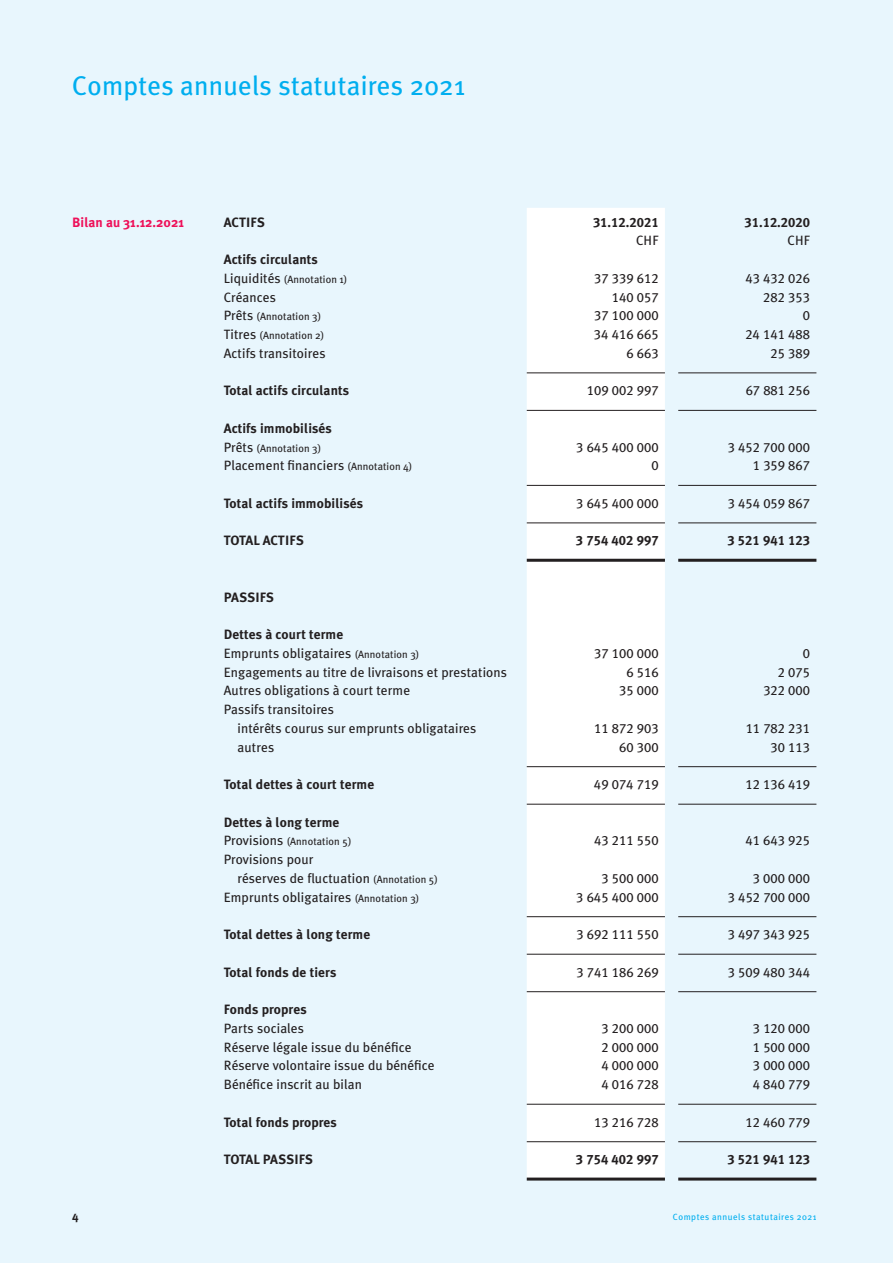
<style>
.page{position:relative;width:893px;height:1263px;background:#e8f6fd}
.page>*{position:absolute;margin:0;border:0;box-sizing:border-box;transform-origin:0 0}
.t1{font:27px "Meta Plus";letter-spacing:.01em;color:#00aeef}
.t2{font:13.5px/18.8px "Meta Plus";letter-spacing:.01em;color:#231f20}
.t3{font:13.5px "Meta Plus Book Caps";letter-spacing:.005em;color:#231f20}
.t4{font:700 13.5px "Meta Plus";letter-spacing:.01em;color:#231f20}
.t5{font:13.5px "Meta Plus Bold Caps";letter-spacing:.01em;color:#231f20}
.t6{font:700 13.5px "Meta Plus";letter-spacing:.005em;color:#ee1059}
.t7{font:700 12px "Meta Plus";color:#231f20}
.t8{font:10.5px "Meta Plus";letter-spacing:.01em;color:#231f20}
.t9{font:9px "Meta Plus";letter-spacing:.055em;color:#00aeef}
.s1{font-size:13.5px}
.s2{font-size:10.5px}
.s3{font-weight:700}
</style>
<div class="page">
<div style="left:527px;top:208px;width:138px;height:969px;background:#fff"></div>
<hr style="left:527px;top:372px;width:138px;height:1px;background:#231f20">
<hr style="left:678px;top:372px;width:138px;height:1px;background:#231f20">
<hr style="left:527px;top:410px;width:138px;height:1px;background:#231f20">
<hr style="left:678px;top:410px;width:138px;height:1px;background:#231f20">
<hr style="left:527px;top:485px;width:138px;height:1px;background:#231f20">
<hr style="left:678px;top:485px;width:138px;height:1px;background:#231f20">
<hr style="left:527px;top:522px;width:138px;height:1px;background:#231f20">
<hr style="left:678px;top:522px;width:138px;height:1px;background:#231f20">
<hr style="left:527px;top:559px;width:138px;height:3px;background:#231f20">
<hr style="left:678px;top:559px;width:138px;height:3px;background:#231f20">
<hr style="left:527px;top:766px;width:138px;height:1px;background:#231f20">
<hr style="left:678px;top:766px;width:138px;height:1px;background:#231f20">
<hr style="left:527px;top:804px;width:138px;height:1px;background:#231f20">
<hr style="left:678px;top:804px;width:138px;height:1px;background:#231f20">
<hr style="left:527px;top:916px;width:138px;height:1px;background:#231f20">
<hr style="left:678px;top:916px;width:138px;height:1px;background:#231f20">
<hr style="left:527px;top:954px;width:138px;height:1px;background:#231f20">
<hr style="left:678px;top:954px;width:138px;height:1px;background:#231f20">
<hr style="left:527px;top:991px;width:138px;height:1px;background:#231f20">
<hr style="left:678px;top:991px;width:138px;height:1px;background:#231f20">
<hr style="left:527px;top:1104px;width:138px;height:1px;background:#231f20">
<hr style="left:678px;top:1104px;width:138px;height:1px;background:#231f20">
<hr style="left:527px;top:1141px;width:138px;height:1px;background:#231f20">
<hr style="left:678px;top:1141px;width:138px;height:1px;background:#231f20">
<hr style="left:527px;top:1177px;width:138px;height:3px;background:#231f20">
<hr style="left:678px;top:1177px;width:138px;height:3px;background:#231f20">
<h1 class="t1" style="left:72px;top:70px;width:394px">Comptes annuels statutaires 2021</h1>
<p class="t6" style="left:72px;top:214px;width:113px">Bilan au 31.12.2021</p>
<p class="t4" style="left:224px;top:214px;width:43px">ACTIFS</p>
<p class="t5" style="left:593px;top:214px;width:67px">31.12.2021</p>
<p class="t5" style="left:744px;top:214px;width:67px">31.12.2020</p>
<p class="t3" style="left:636px;top:233px;width:24px">CHF</p>
<p class="t3" style="left:788px;top:233px;width:24px">CHF</p>
<p class="t4" style="left:224px;top:252px;width:96px">Actifs circulants</p>
<p class="t8" style="left:224px;top:273px;width:125px"><span class="s1">Liquidités</span> (Annotation 1)</p>
<p class="t3" style="left:594px;top:270px;width:66px">37 339 612</p>
<p class="t3" style="left:745px;top:270px;width:66px">43 432 026</p>
<p class="t2" style="left:224px;top:287px;width:54px">Créances</p>
<p class="t3" style="left:612px;top:289px;width:48px">140 057</p>
<p class="t3" style="left:763px;top:289px;width:48px">282 353</p>
<p class="t8" style="left:224px;top:311px;width:99px"><span class="s1">Prêts</span> (Annotation 3)</p>
<p class="t3" style="left:594px;top:308px;width:66px">37 100 000</p>
<p class="t3" style="left:803px;top:308px;width:9px">0</p>
<p class="t8" style="left:224px;top:329px;width:102px"><span class="s1">Titres</span> (Annotation 2)</p>
<p class="t3" style="left:594px;top:327px;width:66px">34 416 665</p>
<p class="t3" style="left:745px;top:327px;width:66px">24 141 488</p>
<p class="t2" style="left:224px;top:344px;width:103px">Actifs transitoires</p>
<p class="t3" style="left:626px;top:345px;width:34px">6 663</p>
<p class="t3" style="left:771px;top:345px;width:41px">25 389</p>
<p class="t4" style="left:224px;top:383px;width:127px">Total actifs circulants</p>
<p class="t3" style="left:587px;top:383px;width:73px">109 002 997</p>
<p class="t3" style="left:746px;top:383px;width:66px">67 881 256</p>
<p class="t4" style="left:224px;top:420px;width:110px">Actifs immobilisés</p>
<p class="t8" style="left:224px;top:442px;width:99px"><span class="s1">Prêts</span> (Annotation 3)</p>
<p class="t3" style="left:576px;top:439px;width:84px">3 645 400 000</p>
<p class="t3" style="left:728px;top:439px;width:84px">3 452 700 000</p>
<p class="t2" style="left:224px;top:456px;width:190px">Placement financiers <span class="s2">(Annotation 4)</span></p>
<p class="t3" style="left:651px;top:458px;width:9px">0</p>
<p class="t3" style="left:753px;top:458px;width:59px">1 359 867</p>
<p class="t4" style="left:224px;top:495px;width:141px">Total actifs immobilisés</p>
<p class="t3" style="left:576px;top:495px;width:84px">3 645 400 000</p>
<p class="t3" style="left:728px;top:495px;width:84px">3 454 059 867</p>
<p class="t4" style="left:224px;top:533px;width:82px">TOTAL ACTIFS</p>
<p class="t5" style="left:576px;top:533px;width:84px">3 754 402 997</p>
<p class="t5" style="left:727px;top:533px;width:84px">3 521 941 123</p>
<p class="t4" style="left:224px;top:589px;width:52px">PASSIFS</p>
<p class="t2" style="left:224px;top:625px;width:197px"><span class="s3">Dettes à court terme<br></span>Emprunts obligataires <span class="s2">(Annotation 3)</span></p>
<p class="t3" style="left:594px;top:645px;width:66px">37 100 000</p>
<p class="t3" style="left:803px;top:645px;width:9px">0</p>
<p class="t2" style="left:224px;top:662px;width:285px">Engagements au titre de livraisons et prestations</p>
<p class="t3" style="left:626px;top:664px;width:34px">6 516</p>
<p class="t3" style="left:778px;top:664px;width:34px">2 075</p>
<p class="t2" style="left:224px;top:681px;width:188px">Autres obligations à court terme</p>
<p class="t3" style="left:619px;top:683px;width:41px">35 000</p>
<p class="t3" style="left:763px;top:683px;width:48px">322 000</p>
<p class="t2" style="left:238px;top:700px;width:240px;text-indent:-14px">Passifs transitoires<br>intérêts courus sur emprunts obligataires</p>
<p class="t3" style="left:594px;top:720px;width:66px">11 872 903</p>
<p class="t3" style="left:746px;top:720px;width:66px">11 782 231</p>
<p class="t2" style="left:238px;top:737px;width:38px">autres</p>
<p class="t3" style="left:619px;top:739px;width:41px">60 300</p>
<p class="t3" style="left:771px;top:739px;width:41px">30 113</p>
<p class="t4" style="left:224px;top:777px;width:152px">Total dettes à court terme</p>
<p class="t3" style="left:594px;top:777px;width:66px">49 074 719</p>
<p class="t3" style="left:746px;top:777px;width:66px">12 136 419</p>
<p class="t4" style="left:224px;top:814px;width:117px">Dettes à long terme</p>
<p class="t8" style="left:224px;top:836px;width:129px"><span class="s1">Provisions</span> (Annotation 5)</p>
<p class="t3" style="left:594px;top:833px;width:66px">43 211 550</p>
<p class="t3" style="left:745px;top:833px;width:66px">41 643 925</p>
<p class="t2" style="left:238px;top:850px;width:202px;text-indent:-14px">Provisions pour<br>réserves de fluctuation <span class="s2">(Annotation 5)</span></p>
<p class="t3" style="left:601px;top:870px;width:59px">3 500 000</p>
<p class="t3" style="left:753px;top:870px;width:59px">3 000 000</p>
<p class="t2" style="left:224px;top:887px;width:197px">Emprunts obligataires <span class="s2">(Annotation 3)</span></p>
<p class="t3" style="left:576px;top:889px;width:84px">3 645 400 000</p>
<p class="t3" style="left:728px;top:889px;width:84px">3 452 700 000</p>
<p class="t4" style="left:224px;top:927px;width:148px">Total dettes à long terme</p>
<p class="t3" style="left:576px;top:927px;width:84px">3 692 111 550</p>
<p class="t3" style="left:728px;top:927px;width:84px">3 497 343 925</p>
<p class="t4" style="left:224px;top:964px;width:114px">Total fonds de tiers</p>
<p class="t3" style="left:576px;top:964px;width:84px">3 741 186 269</p>
<p class="t3" style="left:728px;top:964px;width:84px">3 509 480 344</p>
<p class="t4" style="left:224px;top:1002px;width:84px">Fonds propres</p>
<p class="t2" style="left:224px;top:1019px;width:82px">Parts sociales</p>
<p class="t3" style="left:601px;top:1020px;width:59px">3 200 000</p>
<p class="t3" style="left:753px;top:1020px;width:59px">3 120 000</p>
<p class="t2" style="left:224px;top:1037px;width:189px">Réserve légale issue du bénéfice</p>
<p class="t3" style="left:601px;top:1039px;width:59px">2 000 000</p>
<p class="t3" style="left:753px;top:1039px;width:59px">1 500 000</p>
<p class="t2" style="left:224px;top:1056px;width:212px">Réserve volontaire issue du bénéfice</p>
<p class="t3" style="left:601px;top:1058px;width:59px">4 000 000</p>
<p class="t3" style="left:753px;top:1058px;width:59px">3 000 000</p>
<p class="t2" style="left:224px;top:1075px;width:140px">Bénéfice inscrit au bilan</p>
<p class="t3" style="left:601px;top:1077px;width:59px">4 016 728</p>
<p class="t3" style="left:753px;top:1077px;width:59px">4 840 779</p>
<p class="t4" style="left:224px;top:1114px;width:115px">Total fonds propres</p>
<p class="t3" style="left:594px;top:1114px;width:66px">13 216 728</p>
<p class="t3" style="left:746px;top:1114px;width:66px">12 460 779</p>
<p class="t4" style="left:224px;top:1152px;width:91px">TOTAL PASSIFS</p>
<p class="t5" style="left:576px;top:1152px;width:84px">3 754 402 997</p>
<p class="t5" style="left:727px;top:1152px;width:84px">3 521 941 123</p>
<p class="t7" style="left:72px;top:1209px;width:8px">4</p>
<p class="t9" style="left:673px;top:1212px;width:145px">Comptes annuels statutaires 2021</p>
</div>
